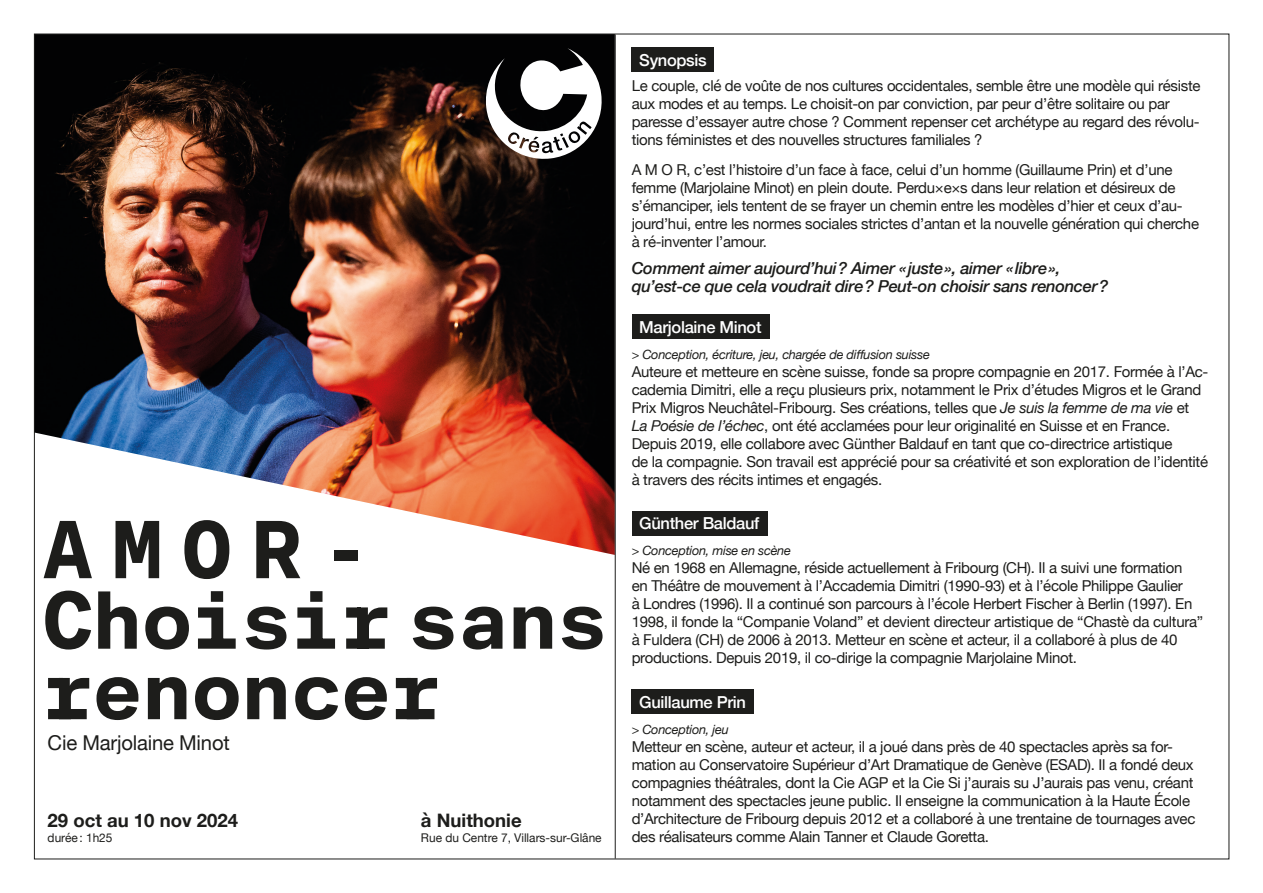
<style>
.page{position:relative;width:1263px;height:893px;background:#fff}
.page>*{position:absolute;margin:0;border:0;box-sizing:border-box;transform-origin:0 0}
.t1{font:84.15px/70.5px "Co Fo Sans Mono VF";letter-spacing:-.01em;color:#1d1d1b}
.t2{font:20.4px "Helvetica Neue";letter-spacing:-.01em;color:#1d1d1b}
.t3{font:700 18.6px "Helvetica Neue";color:#1d1d1b}
.t4{font:italic 500 16.5px "Helvetica Neue";letter-spacing:-.02em;color:#1d1d1b}
.t5{font:500 16.5px "Helvetica Neue";letter-spacing:-.02em;color:#fff}
.t6{font:15px/18px "Helvetica Neue";letter-spacing:-.02em;color:#1d1d1b}
.t7{font:italic 12.75px "Helvetica Neue";letter-spacing:-.02em;color:#1d1d1b}
.t8{font:12px "Helvetica Neue";color:#1d1d1b}
.s1{font-style:italic}
</style>
<div class="page">
<img style="left:36px;top:36px;width:579px;height:519px">
<svg style="left:484px;top:48px;width:121px;height:114px"></svg>
<div style="left:632px;top:48px;width:82px;height:24px;background:#1d1d1b"></div>
<div style="left:632px;top:315px;width:137px;height:24px;background:#1d1d1b"></div>
<div style="left:632px;top:511px;width:135px;height:24px;background:#1d1d1b"></div>
<div style="left:632px;top:690px;width:122px;height:24px;background:#1d1d1b"></div>
<hr style="left:615px;top:34px;width:1px;height:825px;background:#1d1d1b">
<p class="t1" style="left:43px;top:515px;width:330px">AMOR-</p>
<p class="t1" style="left:43px;top:585px;width:567px">Choisir sans renoncer</p>
<p class="t2" style="left:48px;top:728px;width:184px">Cie Marjolaine Minot</p>
<p class="t3" style="left:48px;top:806px;width:192px">29 oct au 10 nov 2024</p>
<p class="t8" style="left:48px;top:829px;width:66px">durée: 1h25</p>
<p class="t3" style="left:421px;top:806px;width:102px">à Nuithonie</p>
<p class="t8" style="left:421px;top:829px;width:182px">Rue du Centre 7, Villars-sur-Glâne</p>
<p class="t5" style="left:639px;top:47px;width:69px">Synopsis</p>
<p class="t6" style="left:632px;top:77px;width:570px">Le couple, clé de voûte de nos cultures occidentales, semble être une modèle qui résiste aux modes et au temps. Le choisit-on par conviction, par peur d’être solitaire ou par</p>
<p class="t6" style="left:632px;top:113px;width:570px">paresse d’essayer autre chose ? Comment repenser cet archétype au regard des révolu&shy;tions féministes et des nouvelles structures familiales ?</p>
<p class="t6" style="left:632px;top:161px;width:569px">A M O R, c’est l’histoire d’un face à face, celui d’un homme (Guillaume Prin) et d’une femme (Marjolaine Minot) en plein doute. Perdu×e×s dans leur relation et désireux de s’émanciper, iels tentent de se frayer un chemin entre les modèles d’hier et ceux d’au&shy;jourd’hui, entre les normes sociales strictes d’antan et la nouvelle génération qui cherche</p>
<p class="t6" style="left:632px;top:233px;width:137px">à ré-inventer l’amour.</p>
<p class="t4" style="left:632px;top:254px;width:430px">Comment aimer aujourd’hui? Aimer «juste», aimer «libre»,</p>
<p class="t4" style="left:632px;top:272px;width:478px">qu’est-ce que cela voudrait dire? Peut-on choisir sans renoncer?</p>
<p class="t5" style="left:639px;top:314px;width:124px">Marjolaine Minot</p>
<p class="t7" style="left:632px;top:346px;width:300px">&gt; Conception, écriture, jeu, chargée de diffusion suisse</p>
<p class="t6" style="left:632px;top:364px;width:578px">Auteure et metteure en scène suisse, fonde sa propre compagnie en 2017. Formée à l’Ac&shy;cademia Dimitri, elle a reçu plusieurs prix, notamment le Prix d’études Migros et le Grand<br>Prix Migros Neuchâtel-Fribourg. Ses créations, telles que <span class="s1">Je suis la femme de ma vie</span> et</p>
<p class="t6" style="left:632px;top:418px;width:540px"><span class="s1">La Poésie de l’échec</span>, ont été acclamées pour leur originalité en Suisse et en France.</p>
<p class="t6" style="left:632px;top:436px;width:542px">Depuis 2019, elle collabore avec Günther Baldauf en tant que co-directrice artistique</p>
<p class="t6" style="left:632px;top:454px;width:578px">de la compagnie. Son travail est apprécié pour sa créativité et son exploration de l’identité à travers des récits intimes et engagés.</p>
<p class="t5" style="left:639px;top:510px;width:122px">Günther Baldauf</p>
<p class="t7" style="left:632px;top:542px;width:161px">&gt; Conception, mise en scène</p>
<p class="t6" style="left:632px;top:560px;width:573px">Né en 1968 en Allemagne, réside actuellement à Fribourg (CH). Il a suivi une formation<br>en Théâtre de mouvement à l’Accademia Dimitri (1990-93) et à l’école Philippe Gaulier<br>à Londres (1996). Il a continué son parcours à l’école Herbert Fischer à Berlin (1997). En 1998, il fonde la “Companie Voland” et devient directeur artistique de “Chastè da cultura”</p>
<p class="t6" style="left:632px;top:632px;width:547px">à Fuldera (CH) de 2006 à 2013. Metteur en scène et acteur, il a collaboré à plus de 40</p>
<p class="t6" style="left:632px;top:650px;width:447px">productions. Depuis 2019, il co-dirige la compagnie Marjolaine Minot.</p>
<p class="t5" style="left:639px;top:688px;width:108px">Guillaume Prin</p>
<p class="t7" style="left:632px;top:720px;width:99px">&gt; Conception, jeu</p>
<p class="t6" style="left:632px;top:739px;width:565px">Metteur en scène, auteur et acteur, il a joué dans près de 40 spectacles après sa for&shy;mation au Conservatoire Supérieur d’Art Dramatique de Genève (ESAD). Il a fondé deux compagnies théâtrales, dont la Cie AGP et la Cie Si j’aurais su J’aurais pas venu, créant notamment des spectacles jeune public. Il enseigne la communication à la Haute École d’Architecture de Fribourg depuis 2012 et a collaboré à une trentaine de tournages avec des réalisateurs comme Alain Tanner et Claude Goretta.</p>
</div>
